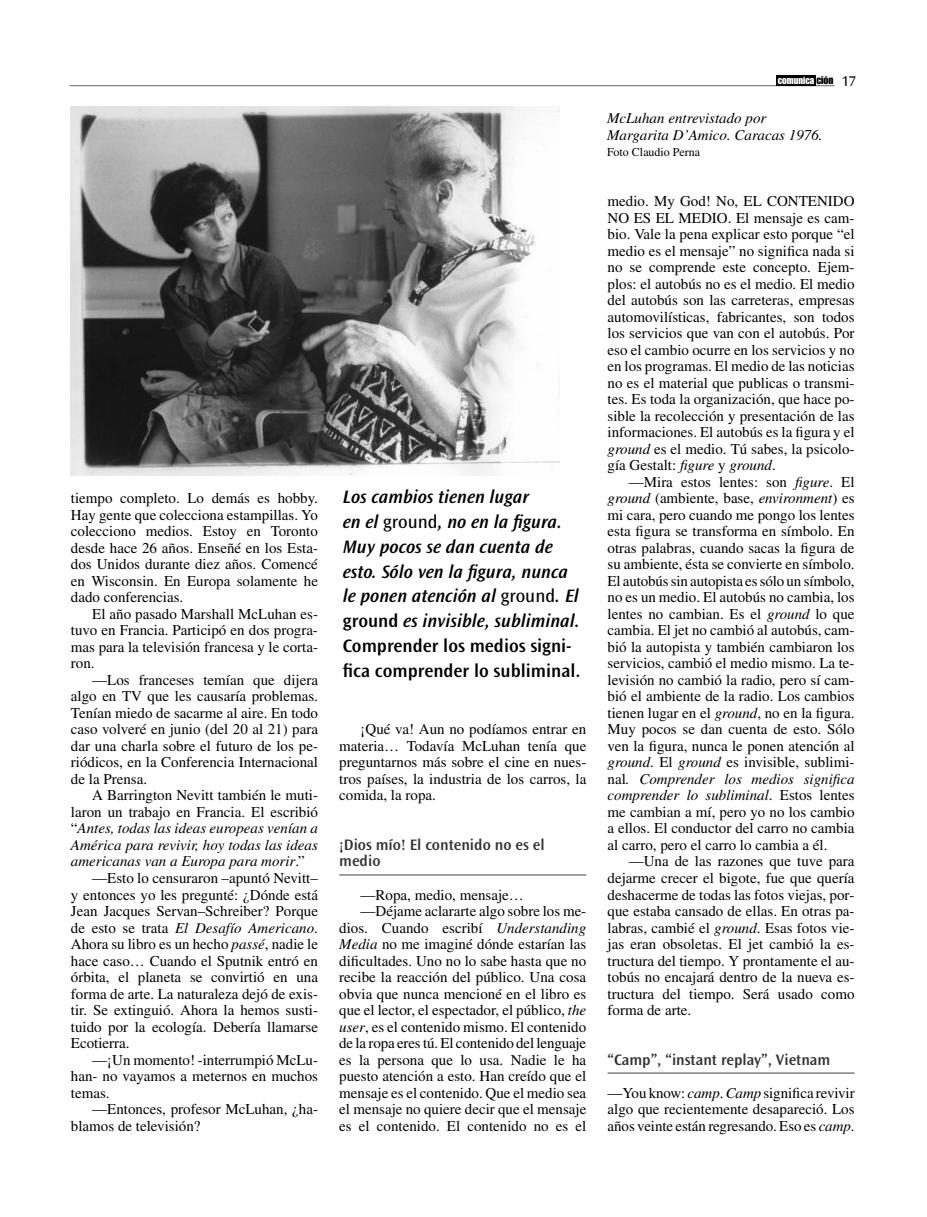
<style>
.page{position:relative;width:927px;height:1217px;background:#fff}
.page>*{position:absolute;margin:0;border:0;box-sizing:border-box;transform-origin:0 0}
.t1{font:italic 600 18.75px/24.8px "Ocean Sans Std";color:#000}
.t2{font:600 15.75px/16.5px "Ocean Sans Std";color:#333}
.t3{font:15px/16.5px "Times";color:#000;text-align:justify}
.t4{font:italic 15px/16.5px "Times";color:#000}
.t5{font:14.7px "Ocean Sans Std";color:#000}
.t6{font:12px "Times";color:#000}
.t7{font:10.05px "Impact";color:#fff}
.s1{font-style:normal}
.s2{font-style:italic}
.s3{font-weight:400;font-style:normal}
.s4{font-size:10.8px;color:#000}
</style>
<div class="page">
<hr style="left:69px;top:85px;width:766px;height:1px;background:#666">
<div style="left:776px;top:75px;width:40px;height:11px;background:#000"></div>
<hr style="left:339px;top:874px;width:247px;height:1px;background:#808080">
<hr style="left:608px;top:1072px;width:247px;height:1px;background:#808080">
<img style="left:70px;top:106px;width:490px;height:369px">
<p class="t3" style="left:71px;top:491px;width:249px">tiempo completo. Lo demás es hobby.<br>Hay gente que colecciona estampillas. Yo colecciono medios. Estoy en Toronto desde hace 26 años. Enseñé en los Esta&shy;dos Unidos durante diez años. Comencé en Wisconsin. En Europa solamente he dado conferencias.</p>
<p class="t3" style="left:71px;top:606px;width:249px;text-indent:21px">El año pasado Marshall McLuhan es&shy;tuvo en Francia. Participó en dos progra&shy;mas para la televisión francesa y le corta&shy;ron.</p>
<p class="t3" style="left:71px;top:672px;width:249px;text-indent:21px">—Los franceses temían que dijera algo en TV que les causaría problemas.<br>Tenían miedo de sacarme al aire. En todo caso volveré en junio (del 20 al 21) para dar una charla sobre el futuro de los pe&shy;riódicos, en la Conferencia Internacional de la Prensa.</p>
<p class="t3" style="left:92px;top:788px;width:227px">A Barrington Nevitt también le muti-</p>
<p class="t3" style="left:71px;top:804px;width:249px">laron un trabajo en Francia. El escribió</p>
<p class="t4" style="left:71px;top:821px;width:249px"><span class="s1">“</span>Antes, todas las ideas europeas venían a</p>
<p class="t4" style="left:71px;top:837px;width:249px">América para revivir, hoy todas las ideas</p>
<p class="t4" style="left:71px;top:854px;width:235px">americanas van a Europa para morir<span class="s1">.”</span></p>
<p class="t3" style="left:92px;top:870px;width:227px">—Esto lo censuraron –apuntó Nevitt–</p>
<p class="t3" style="left:71px;top:887px;width:249px">y entonces yo les pregunté: ¿Dónde está</p>
<p class="t3" style="left:71px;top:903px;width:249px">Jean Jacques Servan–Schreiber? Porque</p>
<p class="t4" style="left:71px;top:920px;width:249px"><span class="s1">de esto se trata</span> El Desafío Americano<span class="s1">.</span></p>
<p class="t3" style="left:71px;top:936px;width:249px">Ahora su libro es un hecho <span class="s2">passé</span>, nadie le</p>
<p class="t3" style="left:71px;top:953px;width:249px">hace caso… Cuando el Sputnik entró en</p>
<p class="t3" style="left:71px;top:969px;width:249px">órbita, el planeta se convirtió en una</p>
<p class="t3" style="left:71px;top:986px;width:249px">forma de arte. La naturaleza dejó de exis-</p>
<p class="t3" style="left:71px;top:1002px;width:249px">tir. Se extinguió. Ahora la hemos susti-</p>
<p class="t3" style="left:71px;top:1019px;width:249px">tuido por la ecología. Debería llamarse</p>
<p class="t3" style="left:71px;top:1035px;width:60px">Ecotierra.</p>
<p class="t3" style="left:92px;top:1052px;width:227px">—¡Un momento! -interrumpió McLu-</p>
<p class="t3" style="left:71px;top:1068px;width:249px">han- no vayamos a meternos en muchos</p>
<p class="t3" style="left:71px;top:1085px;width:40px">temas.</p>
<p class="t3" style="left:92px;top:1101px;width:227px">—Entonces, profesor McLuhan, ¿ha-</p>
<p class="t3" style="left:71px;top:1118px;width:131px">blamos de televisión?</p>
<p class="t1" style="left:343px;top:485px;width:239px">Los cambios tienen lugar<br>en el <span class="s3">ground</span>, no en la figura.<br>Muy pocos se dan cuenta de esto. Sólo ven la figura, nunca le ponen atención al <span class="s3">ground</span>. El <span class="s1">ground</span> es invisible, subliminal.<br><span class="s1">Comprender los medios signi&shy;fica comprender lo subliminal.</span></p>
<p class="t3" style="left:339px;top:722px;width:249px;text-indent:21px">¡Qué va! Aun no podíamos entrar en materia… Todavía McLuhan tenía que preguntarnos más sobre el cine en nues&shy;tros países, la industria de los carros, la comida, la ropa.</p>
<p class="t2" style="left:339px;top:837px;width:207px">¡Dios mío! El contenido no es el medio</p>
<p class="t3" style="left:360px;top:887px;width:165px">—Ropa, medio, mensaje…</p>
<p class="t3" style="left:360px;top:903px;width:227px">—Déjame aclararte algo sobre los me-</p>
<p class="t3" style="left:339px;top:920px;width:249px">dios. Cuando escribí <span class="s2">Understanding</span></p>
<p class="t3" style="left:339px;top:936px;width:249px"><span class="s2">Media</span> no me imaginé dónde estarían las</p>
<p class="t3" style="left:339px;top:953px;width:249px">dificultades. Uno no lo sabe hasta que no</p>
<p class="t3" style="left:339px;top:969px;width:249px">recibe la reacción del público. Una cosa</p>
<p class="t3" style="left:339px;top:986px;width:249px">obvia que nunca mencioné en el libro es</p>
<p class="t3" style="left:339px;top:1002px;width:249px">que el lector, el espectador, el público, <span class="s2">the</span></p>
<p class="t3" style="left:339px;top:1019px;width:249px"><span class="s2">user</span>, es el contenido mismo. El contenido</p>
<p class="t3" style="left:339px;top:1035px;width:249px">de la ropa eres tú. El contenido del lenguaje</p>
<p class="t3" style="left:339px;top:1052px;width:249px">es la persona que lo usa. Nadie le ha</p>
<p class="t3" style="left:339px;top:1068px;width:249px">puesto atención a esto. Han creído que el</p>
<p class="t3" style="left:339px;top:1085px;width:249px">mensaje es el contenido. Que el medio sea</p>
<p class="t3" style="left:339px;top:1101px;width:249px">el mensaje no quiere decir que el mensaje</p>
<p class="t3" style="left:339px;top:1118px;width:249px">es el contenido. El contenido no es el</p>
<p class="t7" style="left:778px;top:76px;width:57px">comunica <span class="s4">ción</span></p>
<p class="t5" style="left:842px;top:75px;width:16px">17</p>
<p class="t4" style="left:607px;top:111px;width:217px">McLuhan entrevistado por<br>Margarita D’Amico. Caracas 1976.</p>
<p class="t6" style="left:607px;top:148px;width:95px">Foto Claudio Perna</p>
<p class="t3" style="left:608px;top:194px;width:249px">medio. My God! No, EL CONTENIDO NO ES EL MEDIO. El mensaje es cam&shy;bio. Vale la pena explicar esto porque “el medio es el mensaje” no significa nada si no se comprende este concepto. Ejem&shy;plos: el autobús no es el medio. El medio del autobús son las carreteras, empresas automovilísticas, fabricantes, son todos los servicios que van con el autobús. Por eso el cambio ocurre en los servicios y no en los programas. El medio de las noticias no es el material que publicas o transmi&shy;tes. Es toda la organización, que hace po&shy;sible la recolección y presentación de las informaciones. El autobús es la figura y el <span class="s2">ground</span> es el medio. Tú sabes, la psicolo&shy;gía Gestalt: <span class="s2">figure</span> y <span class="s2">ground</span>.</p>
<p class="t3" style="left:608px;top:474px;width:249px;text-indent:21px">—Mira estos lentes: son <span class="s2">figure</span>. El <span class="s2">ground</span> (ambiente, base, <span class="s2">environment</span>) es mi cara, pero cuando me pongo los lentes esta figura se transforma en símbolo. En otras palabras, cuando sacas la figura de su ambiente, ésta se convierte en símbolo.<br>El autobús sin autopista es sólo un símbolo, no es un medio. El autobús no cambia, los lentes no cambian. Es el <span class="s2">ground</span> lo que cambia. El jet no cambió al autobús, cam&shy;bió la autopista y también cambiaron los servicios, cambió el medio mismo. La te&shy;levisión no cambió la radio, pero sí cam&shy;bió el ambiente de la radio. Los cambios tienen lugar en el <span class="s2">ground</span>, no en la figura.<br>Muy pocos se dan cuenta de esto. Sólo ven la figura, nunca le ponen atención al <span class="s2">ground</span>. El <span class="s2">ground</span> es invisible, sublimi&shy;nal<span class="s2">. Comprender los medios significa comprender lo subliminal</span>. Estos lentes me cambian a mí, pero yo no los cambio a ellos. El conductor del carro no cambia al carro, pero el carro lo cambia a él.</p>
<p class="t3" style="left:608px;top:854px;width:249px;text-indent:21px">—Una de las razones que tuve para dejarme crecer el bigote, fue que quería deshacerme de todas las fotos viejas, por&shy;que estaba cansado de ellas. En otras pa&shy;labras, cambié el <span class="s2">ground</span>. Esas fotos vie&shy;jas eran obsoletas. El jet cambió la es&shy;tructura del tiempo. Y prontamente el au&shy;tobús no encajará dentro de la nueva es&shy;tructura del tiempo. Será usado como forma de arte.</p>
<p class="t2" style="left:608px;top:1051px;width:224px">“Camp”, “instant replay”, Vietnam</p>
<p class="t3" style="left:608px;top:1085px;width:249px">—You know: <span class="s2">camp</span>. <span class="s2">Camp</span> significa revivir algo que recientemente desapareció. Los años veinte están regresando. Eso es <span class="s2">camp</span>.</p>
</div>
